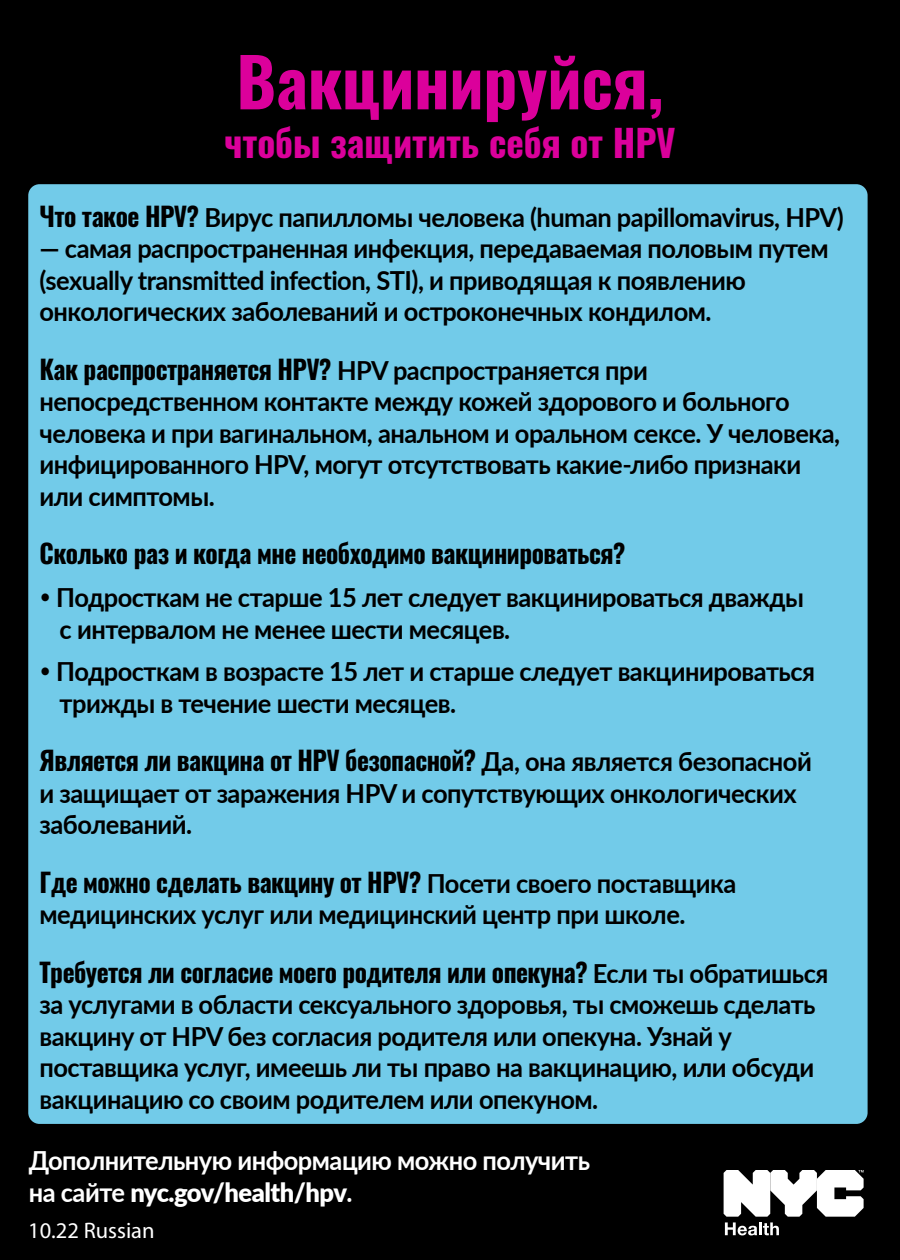
<style>
.page{position:relative;width:900px;height:1260px;background:#000}
.page>*{position:absolute;margin:0;border:0;box-sizing:border-box;transform-origin:0 0}
.t1{font:700 67px "Oswald";color:#db009b}
.t2{font:700 37.25px "Oswald";color:#db009b}
.t3{font:700 26.25px/31.5px "Lato";letter-spacing:-.02em;color:#000}
.t4{font:700 26.25px/31.5px "Lato";letter-spacing:-.02em;color:#fff}
.t5{font:700 26.25px "Oswald";letter-spacing:-.02em;color:#000}
.t6{font:22.5px "Myriad Pro";color:#fff}
.s1{font-family:"Oswald"}
.s2{font-weight:900}
</style>
<div class="page">
<div style="left:28px;top:184px;width:840px;height:940px;background:#72cbe9;border-radius:11px"></div>
<svg style="left:724px;top:1170px;width:140px;height:65px"></svg>
<p class="t1" style="left:236px;top:22px;width:429px">Вакцинируйся,</p>
<p class="t2" style="left:224px;top:110px;width:453px">чтобы защитить себя от HPV</p>
<p class="t3" style="left:40px;top:200px;width:806px"><span class="s1">Что такое HPV?</span> Вирус папилломы человека (human papillomavirus, HPV)</p>
<p class="t3" style="left:40px;top:232px;width:791px">— самая распространенная инфекция, передаваемая половым путем (sexually transmitted infection, STI), и приводящая к появлению онкологических заболеваний и остроконечных кондилом.</p>
<p class="t3" style="left:40px;top:353px;width:802px"><span class="s1">Как распространяется HPV?</span> HPV распространяется при непосредственном контакте между кожей здорового и больного человека и при вагинальном, анальном и оральном сексе. У человека, инфицированного HPV, могут отсутствовать какие-либо признаки или симптомы.</p>
<p class="t5" style="left:40px;top:530px;width:588px">Сколько раз и когда мне необходимо вакцинироваться?</p>
<p class="t3" style="left:60px;top:581px;width:746px;text-indent:-20px">• Подросткам не старше 15 лет следует вакцинироваться дважды с интервалом не менее шести месяцев.</p>
<p class="t3" style="left:60px;top:655px;width:757px;text-indent:-20px">• Подросткам в возрасте 15 лет и старше следует вакцинироваться трижды в течение шести месяцев.</p>
<p class="t3" style="left:40px;top:745px;width:774px"><span class="s1">Является ли вакцина от HPV безопасной?</span> Да, она является безопасной и защищает от заражения HPV и сопутствующих онкологических заболеваний.</p>
<p class="t3" style="left:40px;top:866px;width:698px"><span class="s1">Где можно сделать вакцину от HPV?</span> Посети своего поставщика медицинских услуг или медицинский центр при школе.</p>
<p class="t3" style="left:40px;top:956px;width:790px"><span class="s1">Требуется ли согласие моего родителя или опекуна?</span> Если ты обратишься за услугами в области сексуального здоровья, ты сможешь сделать вакцину от HPV без согласия родителя или опекуна. Узнай у поставщика услуг, имеешь ли ты право на вакцинацию, или обсуди вакцинацию со своим родителем или опекуном.</p>
<p class="t4" style="left:29px;top:1144px;width:563px">Дополнительную информацию можно получить на сайте <span class="s2">nyc.gov/health/hpv</span>.</p>
<p class="t6" style="left:28px;top:1216px;width:128px">10.22 Russian</p>
</div>
